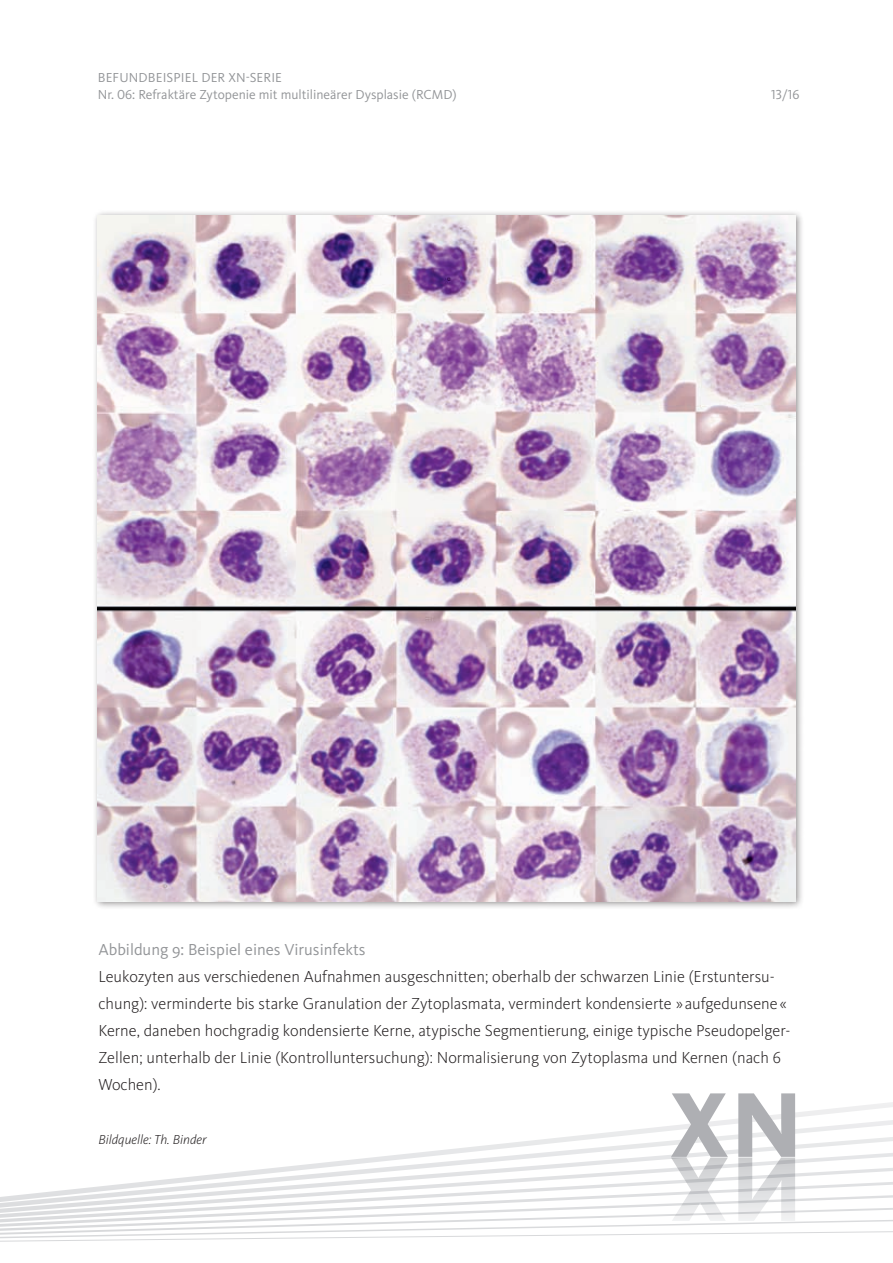
<style>
.page{position:relative;width:893px;height:1263px;background:#fff}
.page>*{position:absolute;margin:0;border:0;box-sizing:border-box;transform-origin:0 0}
._2-Subhead-Copy_3rd{font:300 16.5px/27px "Kievit Pro";color:#231f20}
.t1{font:13.5px/16.5px "Kievit Pro";color:#939598}
._2-Subhead-Copy_3rd-2{font:italic 300 13.5px "Kievit Pro";color:#231f20}
.s1{font-weight:400;color:#939598}
</style>
<div class="page">
<svg style="left:0;top:1094px;width:893px;height:148px"></svg>
<svg style="left:671px;top:1093px;width:124px;height:128px"></svg>
<div style="left:92px;top:209px;width:712px;height:701px;background:#231f20;opacity:.5"></div>
<img style="left:98px;top:215px;width:698px;height:686px">
<p class="t1" style="left:98px;top:70px;width:360px">BEFUNDBEISPIEL DER XN-SERIE<br>Nr. 06: Refraktäre Zytopenie mit multilineärer Dysplasie (RCMD)</p>
<p class="t1" style="left:771px;top:86px;width:30px">13/16</p>
<p class="_2-Subhead-Copy_3rd" style="left:98px;top:936px;width:693px"><span class="s1">Abbildung 9: Beispiel eines Virusinfekts<br></span>Leukozyten aus verschiedenen Aufnahmen ausgeschnitten; oberhalb der schwarzen Linie (Erstuntersu&shy;chung): verminderte bis starke Granulation der Zytoplasmata, vermindert kondensierte »aufgedunsene« Kerne, daneben hochgradig kondensierte Kerne, atypische Segmentierung, einige typische Pseudopelger-Zellen; unterhalb der Linie (Kontrolluntersuchung): Normalisierung von Zytoplasma und Kernen (nach 6<br>Wochen).</p>
<p class="_2-Subhead-Copy_3rd-2" style="left:98px;top:1131px;width:110px">Bildquelle: Th. Binder</p>
</div>
